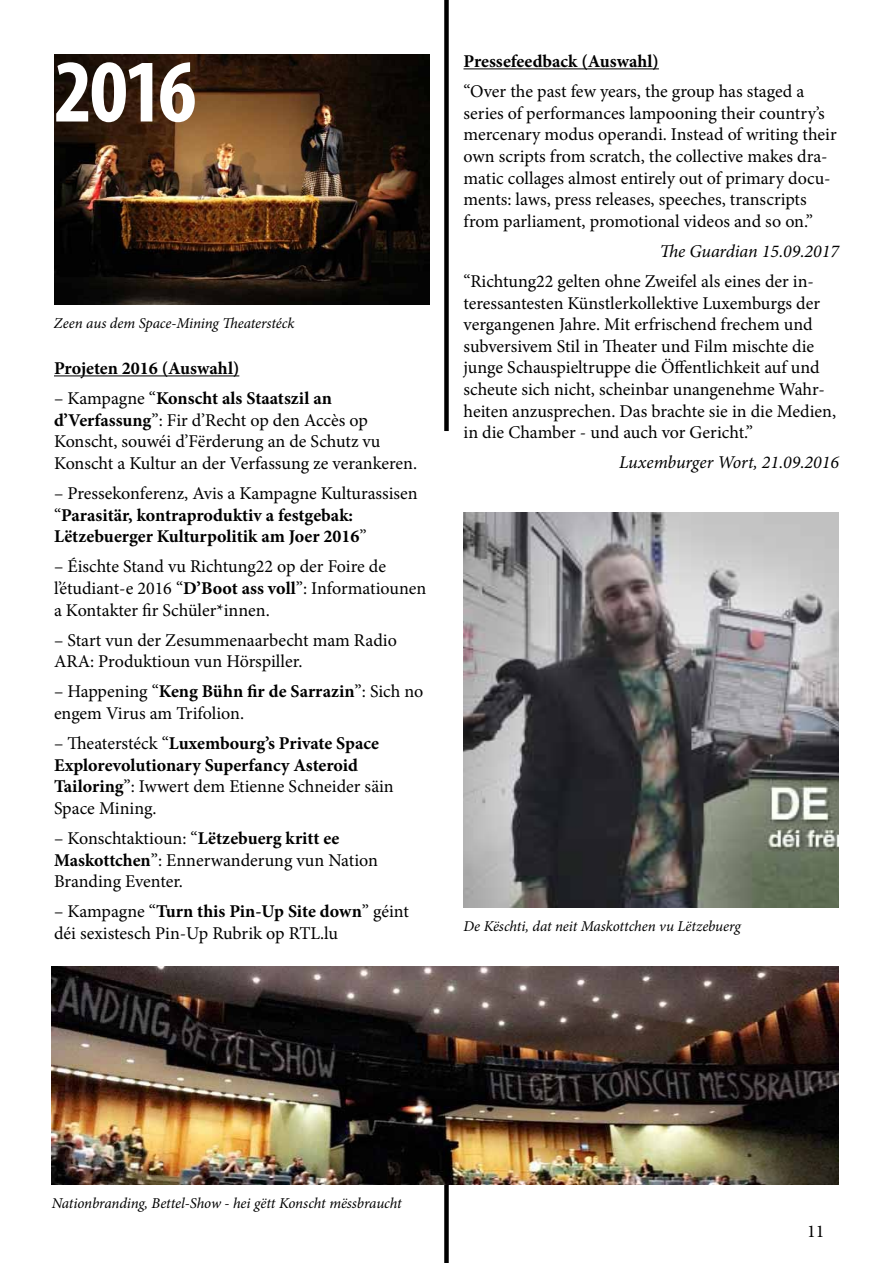
<style>
.page{position:relative;width:893px;height:1263px;background:#fff}
.page>*{position:absolute;margin:0;border:0;box-sizing:border-box;transform-origin:0 0}
.t1{font:700 condensed 90px "Myriad Pro";color:#fff}
.t2{font:18px/21.6px "Minion Pro";color:#000}
.t3{font:700 18px/21.6px "Minion Pro";color:#000}
.t4{font:italic 18px "Minion Pro";color:#000}
.t5{font:italic 15px "Minion Pro";letter-spacing:-.01em;color:#000}
.s1{font-weight:700}
.s2{font-weight:400}
</style>
<div class="page">
<img style="left:54px;top:54px;width:375px;height:250px">
<div style="left:444px;top:1082px;width:5px;height:181px;background:#000"></div>
<div style="left:444px;top:0;width:5px;height:431px;background:#000"></div>
<hr style="left:54px;top:375px;width:185px;height:1px;background:#000">
<hr style="left:463px;top:68px;width:196px;height:1px;background:#000">
<img style="left:52px;top:966px;width:787px;height:219px">
<img style="left:463px;top:512px;width:376px;height:396px">
<h1 class="t1" style="left:54px;top:35px;width:144px">2016</h1>
<p class="t5" style="left:54px;top:313px;width:242px">Zeen aus dem Space-Mining Theaterstéck</p>
<p class="t3" style="left:54px;top:357px;width:187px">Projeten 2016 (Auswahl)</p>
<p class="t2" style="left:54px;top:388px;width:365px">– Kampagne “<span class="s1">Konscht als Staatszil an d’Verfassung</span>”: Fir d’Recht op den Accès op Konscht, souwéi d’Fërderung an de Schutz vu Konscht a Kultur an der Verfassung ze verankeren.</p>
<p class="t3" style="left:54px;top:482px;width:365px"><span class="s2">– Pressekonferenz, Avis a Kampagne Kulturassisen “</span>Parasitär, kontraproduktiv a festgebak:<br>Lëtzebuerger Kulturpolitik am Joer 2016<span class="s2">”</span></p>
<p class="t2" style="left:54px;top:556px;width:374px">– Éischte Stand vu Richtung22 op der Foire de l’étudiant-e 2016 “<span class="s1">D’Boot ass voll</span>”: Informatiounen a Kontakter fir Schüler*innen.</p>
<p class="t2" style="left:54px;top:629px;width:344px">– Start vun der Zesummenaarbecht mam Radio<br>ARA: Produktioun vun Hörspiller.</p>
<p class="t2" style="left:54px;top:681px;width:371px">– Happening “<span class="s1">Keng Bühn fir de Sarrazin</span>”: Sich no engem Virus am Trifolion.</p>
<p class="t3" style="left:54px;top:732px;width:341px"><span class="s2">– Theaterstéck “</span>Luxembourg’s Private Space Explorevolutionary Superfancy Asteroid Tailoring<span class="s2">”: Iwwert dem Etienne Schneider säin Space Mining.</span></p>
<p class="t2" style="left:54px;top:827px;width:326px">– Konschtaktioun: “<span class="s1">Lëtzebuerg kritt ee<br>Maskottchen</span>”: Ennerwanderung vun Nation<br>Branding Eventer.</p>
<p class="t2" style="left:54px;top:901px;width:356px">– Kampagne “<span class="s1">Turn this Pin-Up Site down</span>” géint déi sexistesch Pin-Up Rubrik op RTL.lu</p>
<p class="t3" style="left:463px;top:50px;width:197px">Pressefeedback (Auswahl)</p>
<p class="t2" style="left:463px;top:81px;width:375px">“Over the past few years, the group has staged a series of performances lampooning their country’s mercenary modus operandi. Instead of writing their own scripts from scratch, the collective makes dra&shy;matic collages almost entirely out of primary docu&shy;ments: laws, press releases, speeches, transcripts from parliament, promotional videos and so on.”</p>
<p class="t4" style="left:660px;top:239px;width:181px">The Guardian 15.09.2017</p>
<p class="t2" style="left:463px;top:271px;width:374px">“Richtung22 gelten ohne Zweifel als eines der in&shy;teressantesten Künstlerkollektive Luxemburgs der vergangenen Jahre. Mit erfrischend frechem und subversivem Stil in Theater und Film mischte die junge Schauspieltruppe die Öffentlichkeit auf und scheute sich nicht, scheinbar unangenehme Wahr&shy;heiten anzusprechen. Das brachte sie in die Medien, in die Chamber - und auch vor Gericht.”</p>
<p class="t4" style="left:619px;top:450px;width:221px">Luxemburger Wort, 21.09.2016</p>
<p class="t5" style="left:463px;top:916px;width:279px">De Këschti, dat neit Maskottchen vu Lëtzebuerg</p>
<p class="t5" style="left:52px;top:1193px;width:351px">Nationbranding, Bettel-Show - hei gëtt Konscht mëssbraucht</p>
<p class="t2" style="left:807px;top:1220px;width:19px">11</p>
</div>
